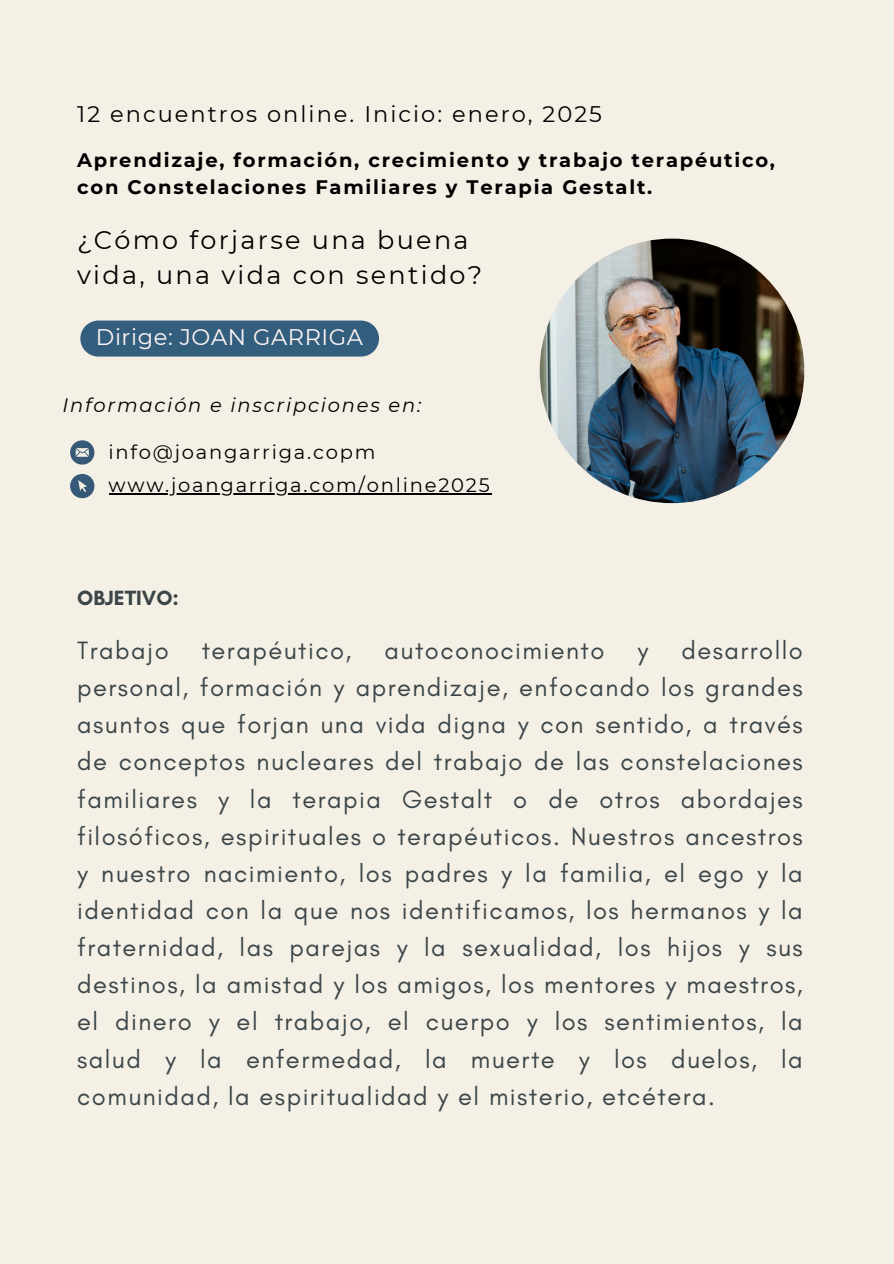
<style>
.page{position:relative;width:894px;height:1264px;background:#fff}
.page>*{position:absolute;margin:0;border:0;box-sizing:border-box;transform-origin:0 0}
.t1{font:25.5px/37.2px "Glacial Indifference";letter-spacing:.055em;color:#3c4649;text-align:justify}
.t2{font:25.5px/34.8px "Montserrat";letter-spacing:.09em;color:#000}
.t3{font:22.5px "Montserrat";letter-spacing:.09em;color:#000}
.t4{font:22.5px "Montserrat";letter-spacing:.025em;color:#fff6f5}
.t5{font:700 21px "Glacial Indifference";color:#3c4649}
.t6{font:700 19.5px/27px "Montserrat";letter-spacing:.09em;color:#000}
.t7{font:19.5px "Montserrat";letter-spacing:.09em;color:#000}
.t8{font:italic 19.5px "Montserrat";letter-spacing:.09em;color:#000}
</style>
<div class="page">
<div style="left:0;top:0;width:893px;height:1263px;background:#f5f0e6"></div>
<img style="left:539px;top:239px;width:265px;height:264px;border-radius:50%">
<div style="left:80px;top:320px;width:299px;height:36px;background:#345e7d"></div>
<svg style="left:70px;top:440px;width:24px;height:24px"></svg>
<svg style="left:70px;top:474px;width:24px;height:24px"></svg>
<hr style="left:109px;top:493px;width:382px;height:1px;background:#000">
<h3 class="t3" style="left:77px;top:100px;width:526px">12 encuentros online. Inicio: enero, 2025</h3>
<p class="t6" style="left:77px;top:146px;width:699px">Aprendizaje, formación, crecimiento y trabajo terapéutico, con Constelaciones Familiares y Terapia Gestalt.</p>
<p class="t2" style="left:77px;top:222px;width:406px">¿Cómo forjarse una buena vida, una vida con sentido?</p>
<h4 class="t4" style="left:96px;top:323px;width:268px">Dirige: JOAN GARRIGA</h4>
<p class="t8" style="left:63px;top:393px;width:360px">Información e inscripciones en:</p>
<h1 class="t7" style="left:109px;top:440px;width:268px">info@joangarriga.copm</h1>
<p class="t7" style="left:109px;top:473px;width:382px">www.joangarriga.com/online2025</p>
<p class="t5" style="left:77px;top:585px;width:103px">OBJETIVO:</p>
<p class="t1" style="left:77px;top:631px;width:93px">Trabajo</p>
<p class="t1" style="left:202px;top:631px;width:151px">terapéutico,</p>
<p class="t1" style="left:384px;top:631px;width:221px">autoconocimiento</p>
<p class="t1" style="left:637px;top:631px;width:12px">y</p>
<p class="t1" style="left:77px;top:631px;width:727px;text-indent:604px">desarrollo personal, formación y aprendizaje, enfocando los grandes asuntos que forjan una vida digna y con sentido, a través de conceptos nucleares del trabajo de las constelaciones familiares y la terapia Gestalt o de otros abordajes filosóficos, espirituales o terapéuticos. Nuestros ancestros y nuestro nacimiento, los padres y la familia, el ego y la identidad con la que nos identificamos, los hermanos y la fraternidad, las parejas y la sexualidad, los hijos y sus destinos, la amistad y los amigos, los mentores y maestros, el dinero y el trabajo, el cuerpo y los sentimientos, la salud y la enfermedad, la muerte y los duelos, la comunidad, la espiritualidad y el misterio, etcétera.</p>
</div>
